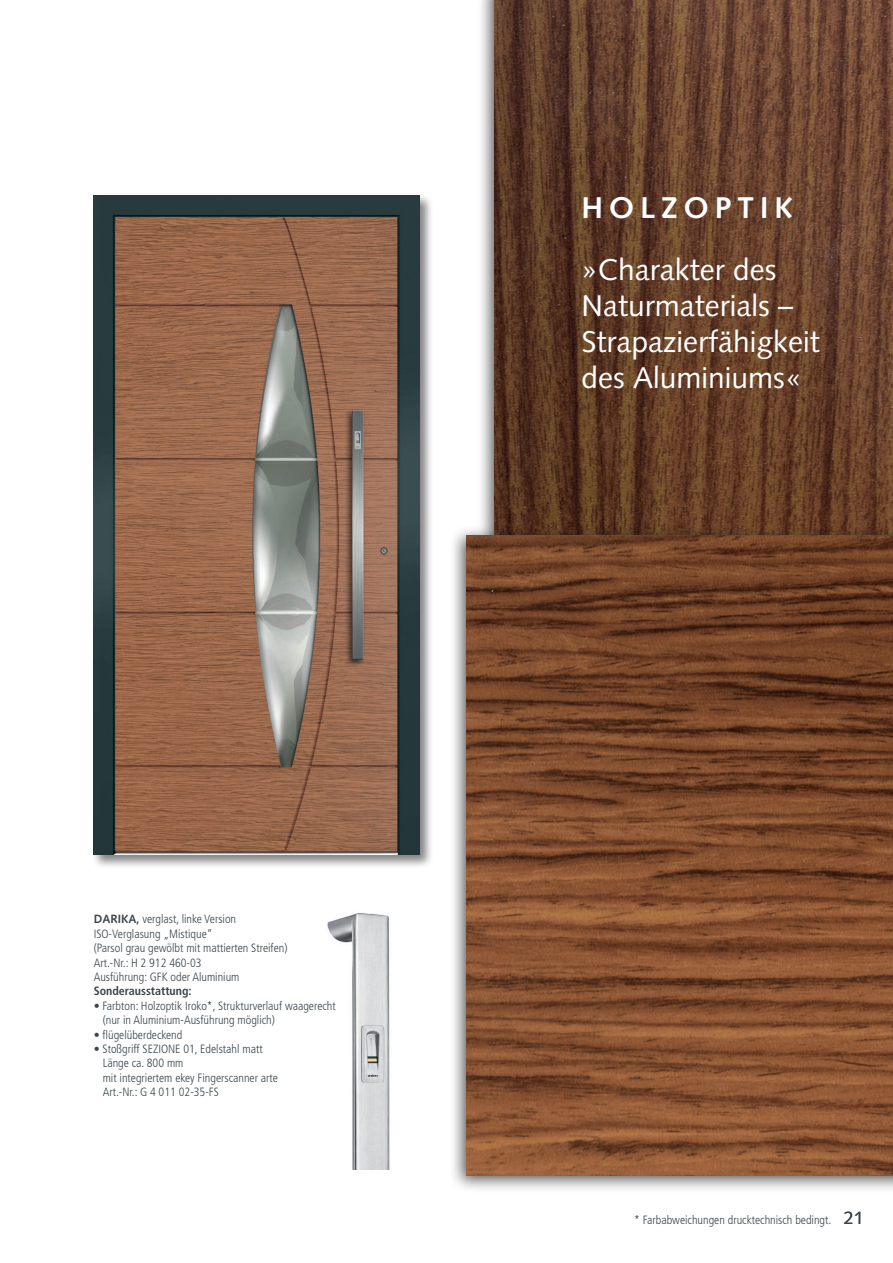
<style>
.page{position:relative;width:893px;height:1263px;background:#fff}
.page>*{position:absolute;margin:0;border:0;box-sizing:border-box;transform-origin:0 0}
.t1{font:30px/36px "Syntax";color:#fff}
.t2{font:700 30px "Syntax";letter-spacing:.2em;color:#fff}
.t3{font:18px "Syntax";color:#38454d}
.t4{font:300 condensed 12px/14.4px "Frutiger";color:#38454d}
.t5{font:700 condensed 12px "Frutiger";color:#38454d}
.s1{font-family:"Syntax";font-weight:700;font-stretch:normal}
.s2{font-weight:700}
</style>
<div class="page">
<div style="left:477px;top:0;width:416px;height:642px;background:#231f20;opacity:.75"></div>
<img style="left:495px;top:0;width:398px;height:524px">
<div style="left:449px;top:524px;width:444px;height:669px;background:#231f20;opacity:.75"></div>
<img style="left:466px;top:536px;width:427px;height:640px">
<div style="left:91px;top:193px;width:342px;height:676px;background:#231f20;opacity:.55"></div>
<img style="left:94px;top:196px;width:325px;height:659px">
<img style="left:327px;top:913px;width:63px;height:256px">
<p class="t4" style="left:94px;top:912px;width:195px"><span class="s1">DARIKA</span><span class="s2">,</span> verglast, linke Version<br>ISO-Verglasung „Mistique“<br>(Parsol grau gewölbt mit mattierten Streifen)<br>Art.-Nr.: H 2 912 460-03<br>Ausführung: GFK oder Aluminium</p>
<p class="t5" style="left:94px;top:984px;width:99px">Sonderausstattung:</p>
<p class="t4" style="left:103px;top:998px;width:235px;text-indent:-9px">• Farbton: Holzoptik Iroko*, Strukturverlauf waagerecht (nur in Aluminium-Ausführung möglich)</p>
<p class="t4" style="left:94px;top:1027px;width:90px">• flügelüberdeckend</p>
<p class="t4" style="left:103px;top:1042px;width:177px;text-indent:-9px">• Stoßgriff SEZIONE 01, Edelstahl matt<br>Länge ca. 800 mm<br>mit integriertem ekey Fingerscanner arte<br>Art.-Nr.: G 4 011 02-35-FS</p>
<h1 class="t2" style="left:581px;top:191px;width:213px">HOLZOPTIK</h1>
<h1 class="t1" style="left:581px;top:251px;width:240px">»Charakter des<br>Naturmaterials –<br>Strapazierfähigkeit des Aluminiums«</h1>
<p class="t4" style="left:634px;top:1213px;width:199px">* Farbabweichungen drucktechnisch bedingt.</p>
<h2 class="t3" style="left:844px;top:1207px;width:22px">21</h2>
</div>
